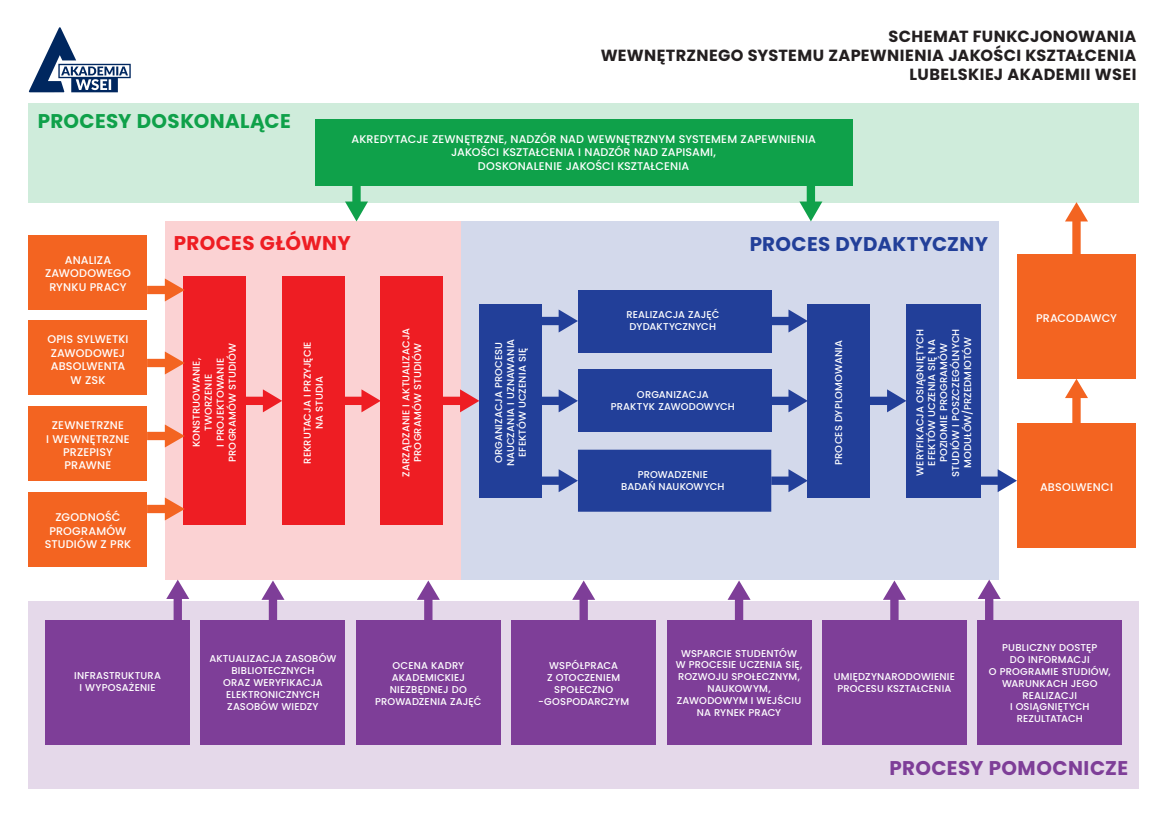
<style>
.page{position:relative;width:1168px;height:815px;background:#fff}
.page>*{position:absolute;margin:0;border:0;box-sizing:border-box;transform-origin:0 0}
.t1{font:700 19.86px "Poppins";letter-spacing:.02em;color:#0fa14a}
.t2{font:700 19.86px "Poppins";letter-spacing:.02em;color:#7e3e98}
.t3{font:700 19.86px "Poppins";letter-spacing:.02em;color:#223f99}
.t4{font:700 19.86px "Poppins";letter-spacing:.02em;color:#ee1d23}
.t5{font:700 16.1px/19.3px "Poppins";letter-spacing:.02em;color:#231f20;text-align:right}
.t6{font:500 11.2px/13.4px "Poppins";letter-spacing:.01em;color:#fff;text-align:center}
.t7{font:500 9.89px/11.9px "Poppins";letter-spacing:.015em;color:#fff;text-align:center}
</style>
<div class="page">
<div style="left:165px;top:221px;width:296px;height:359px;background:#fbd2d3"></div>
<div style="left:461px;top:221px;width:537px;height:359px;background:#d3d9eb"></div>
<div style="left:184px;top:277px;width:62px;height:248px;background:#ee1d23"></div>
<div style="left:282px;top:277px;width:62px;height:248px;background:#ee1d23"></div>
<div style="left:381px;top:277px;width:62px;height:248px;background:#ee1d23"></div>
<div style="left:29px;top:103px;width:1109px;height:99px;background:#cfecdb"></div>
<div style="left:315px;top:119px;width:537px;height:67px;background:#0fa14a"></div>
<div style="left:479px;top:304px;width:62px;height:193px;background:#223f99"></div>
<div style="left:807px;top:304px;width:62px;height:193px;background:#223f99"></div>
<div style="left:906px;top:304px;width:74px;height:193px;background:#223f99"></div>
<div style="left:578px;top:290px;width:193px;height:62px;background:#223f99"></div>
<div style="left:578px;top:370px;width:193px;height:62px;background:#223f99"></div>
<div style="left:578px;top:450px;width:193px;height:62px;background:#223f99"></div>
<div style="left:29px;top:235px;width:118px;height:74px;background:#f36421"></div>
<div style="left:29px;top:320px;width:118px;height:75px;background:#f36421"></div>
<div style="left:29px;top:406px;width:118px;height:75px;background:#f36421"></div>
<div style="left:29px;top:492px;width:118px;height:75px;background:#f36421"></div>
<div style="left:1017px;top:423px;width:118px;height:124px;background:#f36421"></div>
<div style="left:1017px;top:254px;width:118px;height:124px;background:#f36421"></div>
<div style="left:29px;top:601px;width:1109px;height:187px;background:#e5d9ea"></div>
<div style="left:45px;top:620px;width:145px;height:124px;background:#7e3e98"></div>
<div style="left:200px;top:620px;width:145px;height:124px;background:#7e3e98"></div>
<div style="left:356px;top:620px;width:144px;height:124px;background:#7e3e98"></div>
<div style="left:511px;top:620px;width:145px;height:124px;background:#7e3e98"></div>
<div style="left:666px;top:620px;width:145px;height:124px;background:#7e3e98"></div>
<div style="left:822px;top:620px;width:144px;height:124px;background:#7e3e98"></div>
<div style="left:977px;top:620px;width:144px;height:124px;background:#7e3e98"></div>
<svg style="left:345px;top:186px;width:23px;height:35px"></svg>
<svg style="left:147px;top:278px;width:38px;height:23px"></svg>
<svg style="left:147px;top:497px;width:38px;height:23px"></svg>
<svg style="left:147px;top:424px;width:38px;height:23px"></svg>
<svg style="left:246px;top:389px;width:36px;height:23px"></svg>
<svg style="left:344px;top:389px;width:37px;height:23px"></svg>
<svg style="left:443px;top:389px;width:36px;height:23px"></svg>
<svg style="left:541px;top:389px;width:37px;height:23px"></svg>
<svg style="left:541px;top:309px;width:37px;height:23px"></svg>
<svg style="left:541px;top:469px;width:37px;height:23px"></svg>
<svg style="left:771px;top:389px;width:36px;height:23px"></svg>
<svg style="left:869px;top:389px;width:37px;height:23px"></svg>
<svg style="left:980px;top:469px;width:36px;height:23px"></svg>
<svg style="left:1065px;top:379px;width:22px;height:44px"></svg>
<svg style="left:166px;top:579px;width:23px;height:41px"></svg>
<svg style="left:883px;top:580px;width:22px;height:40px"></svg>
<svg style="left:727px;top:580px;width:23px;height:40px"></svg>
<svg style="left:572px;top:580px;width:23px;height:40px"></svg>
<svg style="left:417px;top:580px;width:23px;height:40px"></svg>
<svg style="left:261px;top:580px;width:23px;height:40px"></svg>
<svg style="left:977px;top:579px;width:23px;height:41px"></svg>
<svg style="left:1064px;top:202px;width:23px;height:52px"></svg>
<svg style="left:771px;top:309px;width:36px;height:23px"></svg>
<svg style="left:771px;top:469px;width:36px;height:23px"></svg>
<svg style="left:147px;top:351px;width:38px;height:23px"></svg>
<svg style="left:799px;top:186px;width:23px;height:35px"></svg>
<svg style="left:29px;top:27px;width:102px;height:65px"></svg>
<h1 class="t1" style="left:38px;top:110px;width:254px">PROCESY DOSKONALĄCE</h1>
<h2 class="t5" style="left:600px;top:26px;width:537px">SCHEMAT FUNKCJONOWANIA<br>WEWNĘTRZNEGO SYSTEMU ZAPEWNIENIA JAKOŚCI KSZTAŁCENIA<br>LUBELSKIEJ AKADEMII WSEI</h2>
<p class="t6" style="left:351px;top:132px;width:466px">AKREDYTACJE ZEWNĘTRZNE, NADZÓR NAD WEWNĘTRZNYM SYSTEMEM ZAPEWNIENIA<br>JAKOŚCI KSZTAŁCENIA I NADZÓR NAD ZAPISAMI,<br>DOSKONALENIE JAKOŚCI KSZTAŁCENIA</p>
<p class="t6" style="left:45px;top:253px;width:87px">ANALIZA<br>ZAWODOWEGO<br>RYNKU PRACY</p>
<p class="t6" style="left:47px;top:333px;width:82px">OPIS SYLWETKI<br>ZAWODOWEJ<br>ABSOLWENTA<br>W ZSK</p>
<p class="t6" style="left:46px;top:418px;width:85px">ZEWNETRZNE<br>I WEWNĘTRZNE<br>PRZEPISY<br>PRAWNE</p>
<p class="t6" style="left:45px;top:510px;width:88px">ZGODNOŚĆ<br>PROGRAMÓW<br>STUDIÓW Z PRK</p>
<h1 class="t4" style="left:174px;top:232px;width:178px">PROCES GŁÓWNY</h1>
<p class="t7" style="left:190px;top:462px;width:120px;rotate:-90deg">KONSTRUOWANIE,<br>TWORZENIE<br>I PROJEKTOWANIE<br>PROGRAMÓW STUDIÓW</p>
<p class="t7" style="left:301px;top:464px;width:124px;rotate:-90deg">REKRUTACJA I PRZYJĘCIE<br>NA STUDIA</p>
<p class="t7" style="left:400px;top:477px;width:150px;rotate:-90deg">ZARZĄDZANIE I AKTUALIZACJA<br>PROGRAMÓW STUDIÓW</p>
<h1 class="t3" style="left:749px;top:233px;width:240px">PROCES DYDAKTYCZNY</h1>
<p class="t7" style="left:626px;top:309px;width:95px">REALIZACJA ZAJĘĆ<br>DYDAKTYCZNYCH</p>
<p class="t7" style="left:492px;top:466px;width:129px;rotate:-90deg">ORGANIZACJA PROCESU<br>NAUCZANIA I UZNAWANIA<br>EFEKTÓW UCZENIA SIĘ</p>
<p class="t7" style="left:832px;top:465px;width:126px;rotate:-90deg">PROCES DYPLOMOWANIA</p>
<p class="t7" style="left:913px;top:476px;width:150px;rotate:-90deg">WERYFIKACJA OSIĄGNIĘTYCH<br>EFEKTÓW UCZENIA SIĘ NA<br>POZIOMIE PROGRAMÓW<br>STUDIÓW I POSZCZEGÓLNYCH<br>MODUŁÓW/PRZEDMIOTÓW</p>
<p class="t7" style="left:610px;top:389px;width:126px">ORGANIZACJA<br>PRAKTYK ZAWODOWYCH</p>
<p class="t7" style="left:621px;top:469px;width:105px">PROWADZENIE<br>BADAŃ NAUKOWYCH</p>
<p class="t6" style="left:1035px;top:311px;width:82px">PRACODAWCY</p>
<p class="t6" style="left:1039px;top:480px;width:74px">ABSOLWENCI</p>
<p class="t7" style="left:74px;top:669px;width:88px">INFRASTRUKTURA<br>I WYPOSAŻENIE</p>
<p class="t7" style="left:209px;top:653px;width:129px">AKTUALIZACJA ZASOBÓW<br>BIBLIOTECZNYCH<br>ORAZ WERYFIKACJA<br>ELEKTRONICZNYCH<br>ZASOBÓW WIEDZY</p>
<p class="t7" style="left:375px;top:659px;width:108px">OCENA KADRY<br>AKADEMICKIEJ<br>NIEZBĘDNEJ DO<br>PROWADZENIA ZAJĘĆ</p>
<p class="t7" style="left:538px;top:659px;width:92px">WSPÓŁPRACA<br>Z OTOCZENIEM<br>SPOŁECZNO -GOSPODARCZYM</p>
<p class="t7" style="left:675px;top:647px;width:128px">WSPARCIE STUDENTÓW<br>W PROCESIE UCZENIA SIĘ,<br>ROZWOJU SPOŁECZNYM,<br>NAUKOWYM,<br>ZAWODOWYM I WEJŚCIU<br>NA RYNEK PRACY</p>
<p class="t7" style="left:833px;top:671px;width:123px">UMIĘDZYNARODOWIENIE<br>PROCESU KSZTAŁCENIA</p>
<p class="t7" style="left:988px;top:641px;width:123px">PUBLICZNY DOSTĘP<br>DO INFORMACJI<br>O PROGRAMIE STUDIÓW,<br>WARUNKACH JEGO<br>REALIZACJI<br>I OSIĄGNIĘTYCH<br>REZULTATACH</p>
<h1 class="t2" style="left:889px;top:756px;width:240px">PROCESY POMOCNICZE</h1>
</div>
